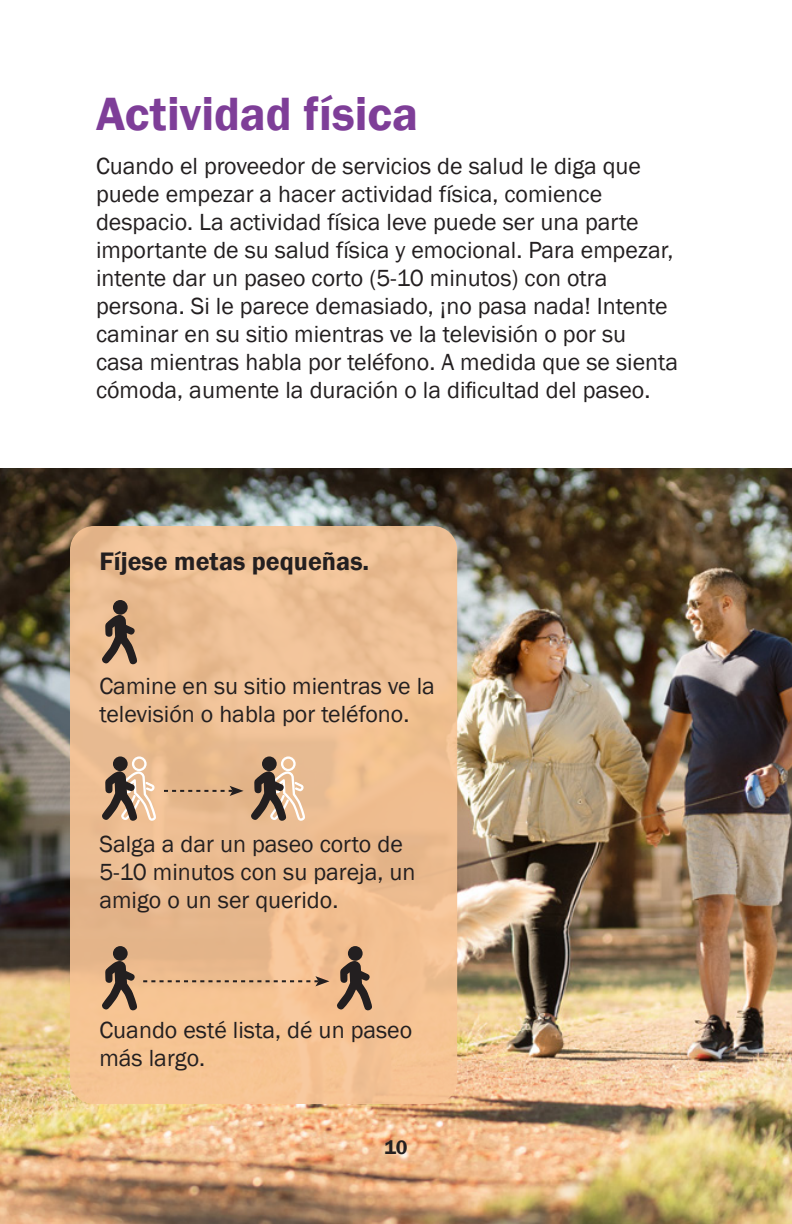
<style>
.page{position:relative;width:792px;height:1224px;background:#fff}
.page>*{position:absolute;margin:0;border:0;box-sizing:border-box;transform-origin:0 0}
.t1{font:600 48px "Franklin Gothic";color:#7e3e98}
.t2{font:600 26px "Franklin Gothic";color:#231f20}
.t3{font:24px/28px "Franklin Gothic";color:#231f20}
.t4{font:600 20px "Franklin Gothic";color:#231f20}
</style>
<div class="page">
<img style="left:0;top:468px;width:792px;height:756px">
<div style="left:70px;top:526px;width:387px;height:578px;background:linear-gradient(to right,#ecbd92,#f1c194);border-radius:24px"></div>
<svg style="left:164px;top:786px;width:80px;height:10px"></svg>
<svg style="left:143px;top:976px;width:186px;height:10px;background:#d5aa82"></svg>
<svg style="left:102px;top:600px;width:35px;height:64px;background:#8d735c"></svg>
<svg style="left:102px;top:756px;width:54px;height:65px;background:#b2977f"></svg>
<svg style="left:102px;top:946px;width:35px;height:64px;background:#8f735b"></svg>
<svg style="left:337px;top:946px;width:35px;height:64px;background:#92745b"></svg>
<svg style="left:251px;top:756px;width:54px;height:65px;background:#b0957d"></svg>
<h2 class="t1" style="left:96px;top:84px;width:324px">Actividad física</h2>
<p class="t3" style="left:96px;top:152px;width:584px">Cuando el proveedor de servicios de salud le diga que puede empezar a hacer actividad física, comience despacio. La actividad física leve puede ser una parte importante de su salud física y emocional. Para empezar, intente dar un paseo corto (5-10 minutos) con otra persona. Si le parece demasiado, ¡no pasa nada! Intente caminar en su sitio mientras ve la televisión o por su casa mientras habla por teléfono. A medida que se sienta cómoda, aumente la duración o la dificultad del paseo.</p>
<h3 class="t2" style="left:99px;top:545px;width:271px">Fíjese metas pequeñas.</h3>
<p class="t3" style="left:99px;top:672px;width:337px">Camine en su sitio mientras ve la televisión o habla por teléfono.</p>
<p class="t3" style="left:99px;top:830px;width:318px">Salga a dar un paseo corto de<br>5-10 minutos con su pareja, un amigo o un ser querido.</p>
<p class="t3" style="left:99px;top:1016px;width:314px">Cuando esté lista, dé un paseo más largo.</p>
<p class="t4" style="left:384px;top:1135px;width:25px">10</p>
</div>
